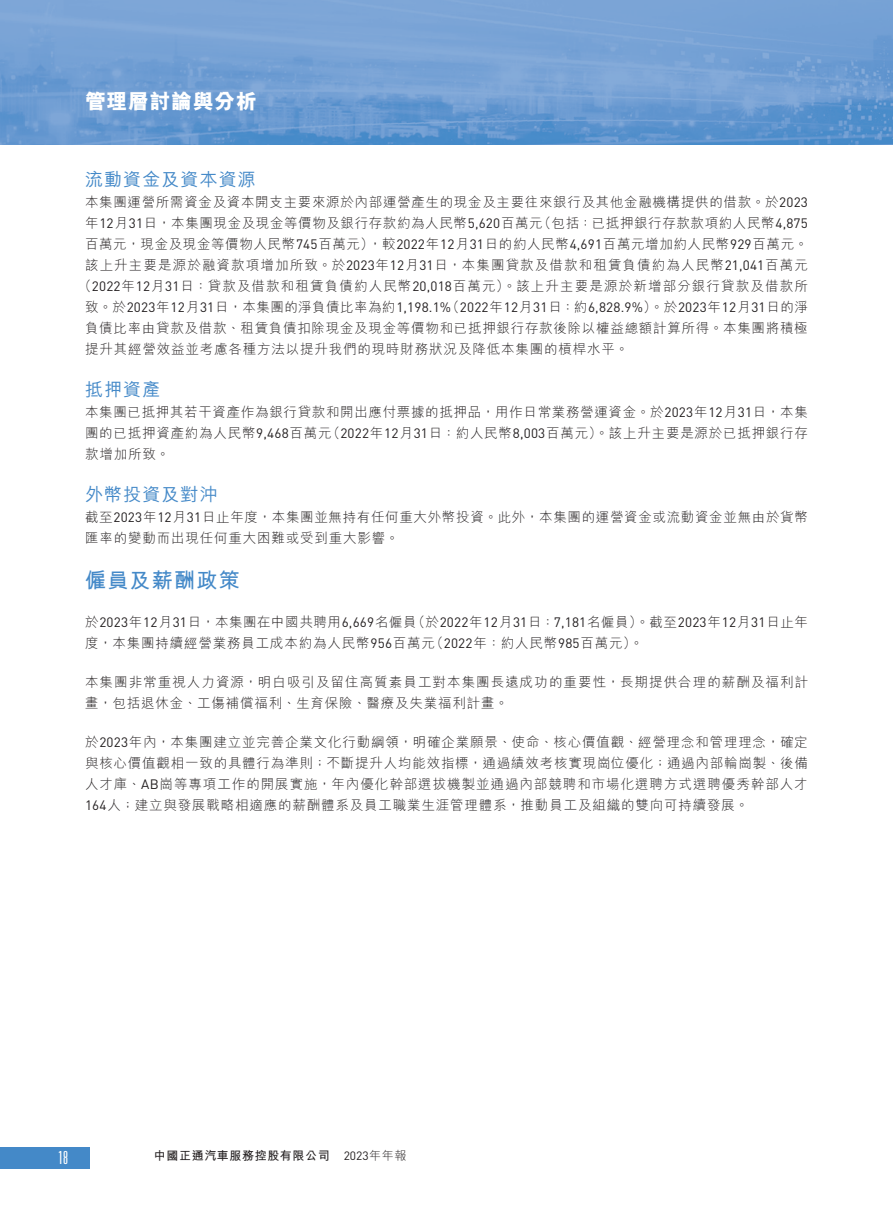
<style>
.page{position:relative;width:893px;height:1212px;background:#fff}
.page>*{position:absolute;margin:0;border:0;box-sizing:border-box;transform-origin:0 0}
.t1{font:800 21px "M Hei HK";letter-spacing:.025em;color:#fff}
._03_H1{font:700 21px "M Hei HK";letter-spacing:.06em;color:#4489c8}
._04___H2{font:500 18px "M Hei HK";letter-spacing:.06em;color:#4489c8}
.t2{font:300 ultra-condensed 18px "Univers LT Std";color:#fff}
._01_Body_Text{font:300 13.5px/21px "M Hei HK";letter-spacing:.06em;color:#231f20;text-align:justify}
._01_Body_Text-2{font:300 13.5px "M Hei HK";letter-spacing:.085em;color:#231f20}
._01_Body_Text-3{font:300 13.5px/21px "M Hei HK";letter-spacing:.08em;color:#231f20}
._01_Body_Text-4{font:13.5px "DIN Pro";letter-spacing:.01em;color:#231f20}
.t3{font:700 12px "M Hei HK";letter-spacing:.05em;color:#231f20}
.s1{font-family:"DIN Pro";font-weight:400}
.s2{font-family:"M Hei HK";font-weight:300}
.s3{font-weight:300}
</style>
<div class="page">
<img style="left:0;top:0;width:893px;height:145px">
<div style="left:0;top:1147px;width:89px;height:21px;background:#4489c8"></div>
<h1 class="t1" style="left:85px;top:88px;width:173px">管理層討論與分析</h1>
<p class="_04___H2" style="left:85px;top:166px;width:172px">流動資金及資本資源</p>
<p class="_01_Body_Text" style="left:85px;top:191px;width:724px">本集團運營所需資金及資本開支主要來源於內部運營產生的現金及主要往來銀行及其他金融機構提供的借款。於<span class="s1">2023</span></p>
<p class="_01_Body_Text" style="left:85px;top:212px;width:724px">年<span class="s1">12</span>月<span class="s1">31</span>日，本集團現金及現金等價物及銀行存款約為人民幣<span class="s1">5,620</span>百萬元（包括：已抵押銀行存款款項約人民幣<span class="s1">4,875</span></p>
<p class="_01_Body_Text" style="left:85px;top:233px;width:724px">百萬元，現金及現金等價物人民幣<span class="s1">745</span>百萬元），較<span class="s1">2022</span>年<span class="s1">12</span>月<span class="s1">31</span>日的約人民幣<span class="s1">4,691</span>百萬元增加約人民幣<span class="s1">929</span>百萬元。</p>
<p class="_01_Body_Text-2" style="left:85px;top:256px;width:724px">該上升主要是源於融資款項增加所致。於<span class="s1">2023</span>年<span class="s1">12</span>月<span class="s1">31</span>日，本集團貸款及借款和租賃負債約為人民幣<span class="s1">21,041</span>百萬元</p>
<p class="_01_Body_Text-2" style="left:78px;top:277px;width:731px">（<span class="s1">2022</span>年<span class="s1">12</span>月<span class="s1">31</span>日：貸款及借款和租賃負債約人民幣<span class="s1">20,018</span>百萬元）。該上升主要是源於新增部分銀行貸款及借款所</p>
<p class="_01_Body_Text-4" style="left:85px;top:298px;width:724px"><span class="s2">致。於</span>2023<span class="s2">年</span>12<span class="s2">月</span>31<span class="s2">日，本集團的淨負債比率為約</span>1,198.1%<span class="s2">（</span>2022<span class="s2">年</span>12<span class="s2">月</span>31<span class="s2">日：約</span>6,828.9%<span class="s2">）。於</span>2023<span class="s2">年</span>12<span class="s2">月</span>31<span class="s2">日的淨</span></p>
<p class="_01_Body_Text" style="left:85px;top:317px;width:724px">負債比率由貸款及借款、租賃負債扣除現金及現金等價物和已抵押銀行存款後除以權益總額計算所得。本集團將積極</p>
<p class="_01_Body_Text" style="left:85px;top:338px;width:545px">提升其經營效益並考慮各種方法以提升我們的現時財務狀況及降低本集團的槓桿水平。</p>
<p class="_04___H2" style="left:85px;top:376px;width:77px">抵押資產</p>
<p class="_01_Body_Text" style="left:85px;top:401px;width:724px">本集團已抵押其若干資產作為銀行貸款和開出應付票據的抵押品，用作日常業務營運資金。於<span class="s1">2023</span>年<span class="s1">12</span>月<span class="s1">31</span>日，本集團的已抵押資產約為人民幣<span class="s1">9,468</span>百萬元（<span class="s1">2022</span>年<span class="s1">12</span>月<span class="s1">31</span>日：約人民幣<span class="s1">8,003</span>百萬元）。該上升主要是源於已抵押銀行存款增加所致。</p>
<p class="_04___H2" style="left:85px;top:481px;width:134px">外幣投資及對沖</p>
<p class="_01_Body_Text" style="left:85px;top:506px;width:724px">截至<span class="s1">2023</span>年<span class="s1">12</span>月<span class="s1">31</span>日止年度，本集團並無持有任何重大外幣投資。此外，本集團的運營資金或流動資金並無由於貨幣匯率的變動而出現任何重大困難或受到重大影響。</p>
<p class="_03_H1" style="left:85px;top:565px;width:156px">僱員及薪酬政策</p>
<p class="_01_Body_Text" style="left:85px;top:611px;width:724px">於<span class="s1">2023</span>年<span class="s1">12</span>月<span class="s1">31</span>日，本集團在中國共聘用<span class="s1">6,669</span>名僱員（於<span class="s1">2022</span>年<span class="s1">12</span>月<span class="s1">31</span>日：<span class="s1">7,181</span>名僱員）。截至<span class="s1">2023</span>年<span class="s1">12</span>月<span class="s1">31</span>日止年度，本集團持續經營業務員工成本約為人民幣<span class="s1">956</span>百萬元（<span class="s1">2022</span>年：約人民幣<span class="s1">985</span>百萬元）。</p>
<p class="_01_Body_Text-3" style="left:85px;top:671px;width:725px">本集團非常重視人力資源，明白吸引及留住高質素員工對本集團長遠成功的重要性，長期提供合理的薪酬及福利計畫，包括退休金、工傷補償福利、生育保險、醫療及失業福利計畫。</p>
<p class="_01_Body_Text" style="left:85px;top:731px;width:724px">於<span class="s1">2023</span>年內，本集團建立並完善企業文化行動綱領，明確企業願景、使命、核心價值觀、經營理念和管理理念，確定與核心價值觀相一致的具體行為準則；不斷提升人均能效指標，通過績效考核實現崗位優化；通過內部輪崗製、後備人才庫、<span class="s1">AB</span>崗等專項工作的開展實施，年內優化幹部選拔機製並通過內部競聘和市場化選聘方式選聘優秀幹部人才<span class="s1">164</span>人；建立與發展戰略相適應的薪酬體系及員工職業生涯管理體系，推動員工及組織的雙向可持續發展。</p>
<h2 class="t2" style="left:58px;top:1148px;width:11px">18</h2>
<p class="t3" style="left:154px;top:1147px;width:254px">中國正通汽車服務控股有限公司 <span class="s1">2023</span><span class="s3">年年報</span></p>
</div>
